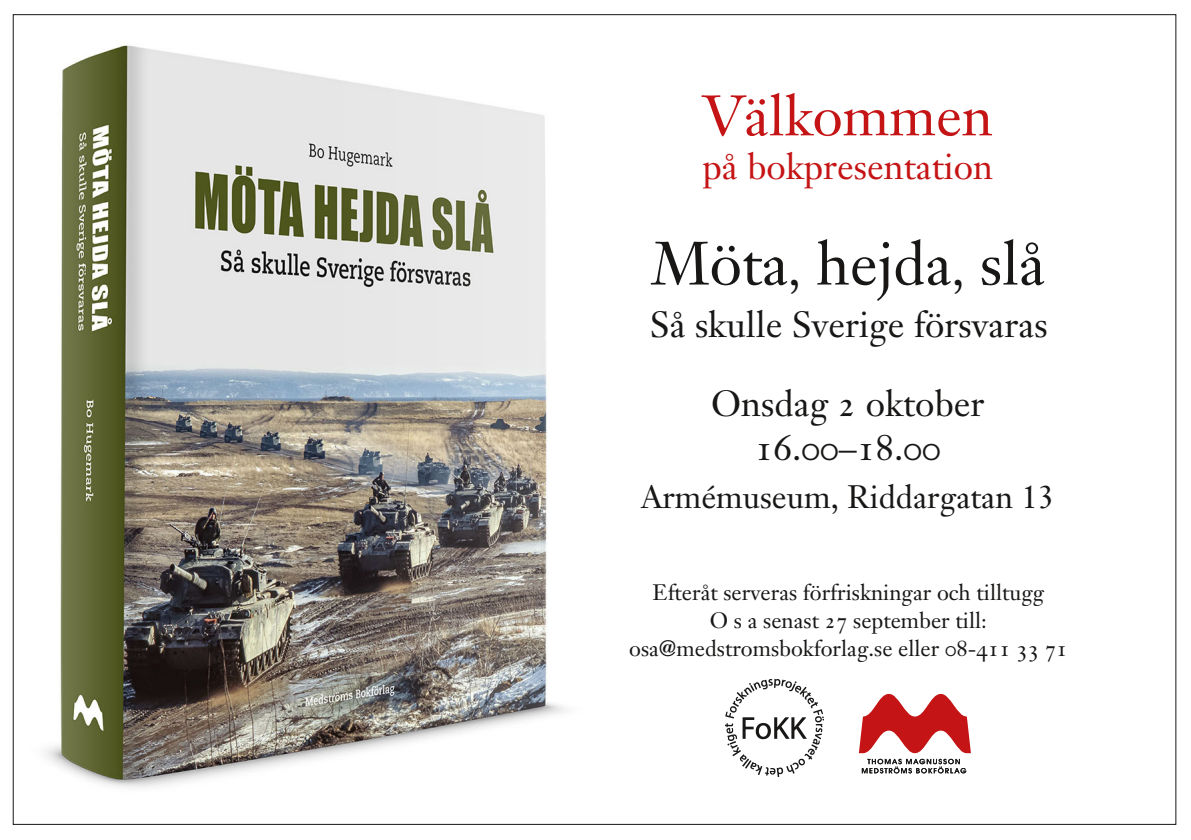
<style>
.page{position:relative;width:1191px;height:840px;background:#fff}
.page>*{position:absolute;margin:0;border:0;box-sizing:border-box;transform-origin:0 0}
.t1{font:60px "Janson Text";color:#181716}
.t2{font:56px "Janson Text";color:#c51415}
.t3{font:36px "Janson Text";color:#181716}
.t4{font:36px "Janson Text";color:#c51415}
.t5{font:36px "Janson Text Roman SC";color:#181716}
.t6{font:32px "Janson Text";color:#181716}
.t7{font:22px/28px "Janson Text";color:#181716;text-align:center}
.s1{font-size:48px}
.s2{font-family:"Janson Text Roman SC"}
</style>
<div class="page">
<img style="left:12px;top:27px;width:553px;height:785px">
<img style="left:726px;top:679px;width:97px;height:97px">
<svg style="left:859px;top:693px;width:112px;height:59px"></svg>
<svg style="left:862px;top:758px;width:104px;height:15px"></svg>
<h2 class="t2" style="left:702px;top:80px;width:292px">Välkommen</h2>
<h3 class="t4" style="left:702px;top:143px;width:292px">på bokpresentation</h3>
<h1 class="t1" style="left:652px;top:225px;width:395px">Möta<span class="s1">,</span> hejda<span class="s1">,</span> slå</h1>
<h3 class="t3" style="left:649px;top:301px;width:399px">Så skulle Sverige försvaras</h3>
<h3 class="t3" style="left:711px;top:380px;width:275px">Onsdag <span class="s2">2</span> oktober</h3>
<h3 class="t5" style="left:755px;top:426px;width:187px">16.00–18.00</h3>
<h3 class="t6" style="left:641px;top:476px;width:415px">Armémuseum, Riddargatan 13</h3>
<p class="t7" style="left:629px;top:578px;width:440px">Efteråt serveras förfriskningar och tilltugg<br>O s a senast <span class="s2">27</span> september till: osa@medstromsbokforlag.se eller <span class="s2">08-411 33 71</span></p>
</div>
